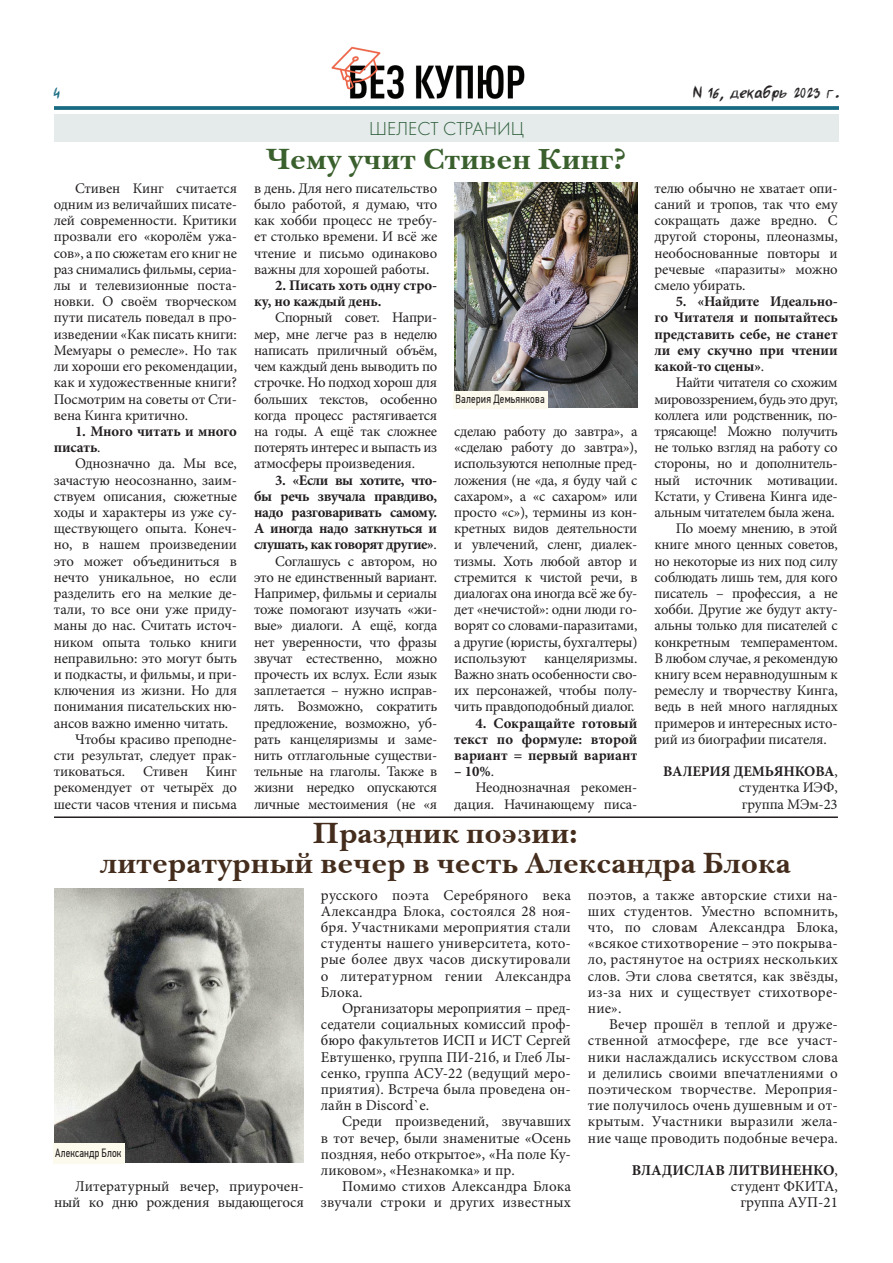
<style>
.page{position:relative;width:893px;height:1263px;background:#fff}
.page>*{position:absolute;margin:0;border:0;box-sizing:border-box;transform-origin:0 0}
.t1{font:700 30px/30px "New Baskerville CTT";color:#442d1d;text-align:center}
.t2{font:700 30px "New Baskerville CTT";color:#3a602d}
.t3{font:19.5px "Futura Light C";color:#2a5a36}
.t4{font:19.5px "beermoney";color:#186b82}
.t5{font:18px "beermoney";color:#231f20}
.t6{font:15px/16.2px "Minion Pro";letter-spacing:.005em;color:#231f20;text-align:justify}
.t7{font:14.7px/16.2px "Minion Pro";letter-spacing:-.015em;color:#231f20;text-align:justify}
.t8{font:700 14.7px/16.2px "Minion Pro";letter-spacing:-.005em;color:#231f20}
.t9{font:12px "PF Din Text Cond Pro";letter-spacing:.02em;color:#231f20;scale:.9 1}
.s1{font-weight:400}
.s2{font-weight:700}
</style>
<div class="page">
<img style="left:331px;top:46px;width:194px;height:53px">
<svg style="left:54px;top:106px;width:785px;height:4px"></svg>
<div style="left:54px;top:114px;width:785px;height:28px;background:#e4ebea"></div>
<img style="left:454px;top:182px;width:184px;height:226px">
<img style="left:54px;top:888px;width:250px;height:275px">
<hr style="left:54px;top:816px;width:784px;height:2px;background:#231f20">
<div style="left:53px;top:1143px;width:71px;height:21px;background:#fbfaed"></div>
<div style="left:453px;top:391px;width:95px;height:18px;background:#fbfaed"></div>
<h2 class="t4" style="left:53px;top:81px;width:8px">4</h2>
<p class="t5" style="left:693px;top:81px;width:149px">N 16, декабрь 2023 г.</p>
<h2 class="t3" style="left:369px;top:119px;width:156px">ШЕЛЕСТ СТРАНИЦ</h2>
<p class="t7" style="left:54px;top:180px;width:185px;text-indent:21px">Стивен Кинг считается одним из величайших писате&shy;лей современности. Критики прозвали его «королём ужа&shy;сов», а по сюжетам его книг не раз снимались фильмы, сериа&shy;лы и телевизионные поста&shy;новки. О своём творческом пути писатель поведал в про&shy;изведении «Как писать книги:<br>Мемуары о ремесле». Но так ли хороши его рекомендации, как и художественные книги?<br>Посмотрим на советы от Сти&shy;вена Кинга критично.</p>
<p class="t8" style="left:54px;top:423px;width:185px;text-indent:21px">1. Много читать и много писать<span class="s1">.</span></p>
<p class="t7" style="left:75px;top:456px;width:163px">Однозначно да. Мы все,</p>
<p class="t7" style="left:54px;top:472px;width:185px">зачастую неосознанно, заим-</p>
<p class="t7" style="left:54px;top:488px;width:185px">ствуем описания, сюжетные</p>
<p class="t7" style="left:54px;top:504px;width:185px">ходы и характеры из уже су-</p>
<p class="t7" style="left:54px;top:520px;width:185px">ществующего опыта. Конеч-</p>
<p class="t7" style="left:54px;top:537px;width:185px">но, в нашем произведении</p>
<p class="t7" style="left:54px;top:553px;width:185px">это может объединиться в</p>
<p class="t7" style="left:54px;top:569px;width:185px">нечто уникальное, но если</p>
<p class="t7" style="left:54px;top:585px;width:185px">разделить его на мелкие де-</p>
<p class="t7" style="left:54px;top:601px;width:185px">тали, то все они уже приду-</p>
<p class="t7" style="left:54px;top:618px;width:185px">маны до нас. Считать источ-</p>
<p class="t7" style="left:54px;top:634px;width:185px">ником опыта только книги</p>
<p class="t7" style="left:54px;top:650px;width:185px">неправильно: это могут быть</p>
<p class="t7" style="left:54px;top:666px;width:185px">и подкасты, и фильмы, и при-</p>
<p class="t7" style="left:54px;top:682px;width:185px">ключения из жизни. Но для</p>
<p class="t7" style="left:54px;top:699px;width:185px">понимания писательских ню-</p>
<p class="t7" style="left:54px;top:715px;width:176px">ансов важно именно читать.</p>
<p class="t7" style="left:75px;top:731px;width:163px">Чтобы красиво преподне-</p>
<p class="t7" style="left:54px;top:747px;width:185px">сти результат, следует прак-</p>
<p class="t7" style="left:54px;top:763px;width:185px">тиковаться. Стивен Кинг</p>
<p class="t7" style="left:54px;top:780px;width:185px">рекомендует от четырёх до</p>
<p class="t7" style="left:54px;top:796px;width:185px">шести часов чтения и письма</p>
<h1 class="t2" style="left:265px;top:142px;width:362px">Чему учит Стивен Кинг?</h1>
<p class="t7" style="left:254px;top:180px;width:185px">в день. Для него писательство было работой, я думаю, что как хобби процесс не требу&shy;ет столько времени. И всё же чтение и письмо одинаково важны для хорошей работы.</p>
<p class="t8" style="left:254px;top:277px;width:185px;text-indent:21px">2. Писать хоть одну стро&shy;ку, но каждый день.</p>
<p class="t7" style="left:254px;top:310px;width:185px;text-indent:21px">Спорный совет. Напри&shy;мер, мне легче раз в неделю написать приличный объём, чем каждый день выводить по строчке. Но подход хорош для больших текстов, особенно когда процесс растягивается на годы. А ещё так сложнее потерять интерес и выпасть из атмосферы произведения.</p>
<p class="t7" style="left:254px;top:472px;width:185px;text-align:right"><span class="s2">3. «Если вы хотите, что&shy;бы речь звучала правдиво, надо разговаривать самому.<br>А иногда надо заткнуться и слушать, как говорят другие»</span>.<br>Соглашусь с автором, но это не единственный вариант.<br>Например, фильмы и сериалы тоже помогают изучать «жи&shy;вые» диалоги. А ещё, когда нет уверенности, что фразы звучат естественно, можно прочесть их вслух. Если язык заплетается – нужно исправ&shy;лять. Возможно, сократить предложение, возможно, уб&shy;рать канцеляризмы и заме&shy;нить отглагольные существи&shy;тельные на глаголы. Также в жизни нередко опускаются личные местоимения (не «я</p>
<p class="t9" style="left:455px;top:391px;width:101px">Валерия Демьянкова</p>
<p class="t7" style="left:454px;top:423px;width:185px">сделаю работу до завтра», а «сделаю работу до завтра»), используются неполные пред&shy;ложения (не «да, я буду чай с сахаром», а «с сахаром» или просто «с»), термины из кон&shy;кретных видов деятельности и увлечений, сленг, диалек&shy;тизмы. Хоть любой автор и стремится к чистой речи, в диалогах она иногда всё же бу&shy;дет «нечистой»: одни люди го&shy;ворят со словами-паразитами, а другие (юристы, бухгалтеры) используют канцеляризмы.<br>Важно знать особенности сво&shy;их персонажей, чтобы полу&shy;чить правдоподобный диалог.</p>
<p class="t8" style="left:454px;top:714px;width:185px;text-align:justify;text-indent:21px">4. Сокращайте готовый текст по формуле: второй вариант = первый вариант</p>
<p class="t8" style="left:454px;top:763px;width:41px">– 10%<span class="s1">.</span></p>
<p class="t7" style="left:475px;top:780px;width:163px">Неоднозначная рекомен-</p>
<p class="t7" style="left:454px;top:796px;width:185px">дация. Начинающему писа-</p>
<p class="t7" style="left:654px;top:180px;width:185px">телю обычно не хватает опи&shy;саний и тропов, так что ему сокращать даже вредно. С другой стороны, плеоназмы, необоснованные повторы и речевые «паразиты» можно смело убирать.</p>
<p class="t8" style="left:654px;top:293px;width:185px;text-align:justify;text-indent:21px">5. «Найдите Идеально&shy;го Читателя и попытайтесь представить себе, не станет ли ему скучно при чтении какой-то сцены»<span class="s1">.</span></p>
<p class="t7" style="left:676px;top:375px;width:163px">Найти читателя со схожим</p>
<p class="t7" style="left:654px;top:391px;width:185px">мировоззрением, будь это друг,</p>
<p class="t7" style="left:654px;top:407px;width:185px">коллега или родственник, по-</p>
<p class="t7" style="left:654px;top:423px;width:185px">трясающе! Можно получить</p>
<p class="t7" style="left:654px;top:439px;width:185px">не только взгляд на работу со</p>
<p class="t7" style="left:654px;top:456px;width:185px">стороны, но и дополнитель-</p>
<p class="t7" style="left:654px;top:472px;width:185px">ный источник мотивации.</p>
<p class="t7" style="left:654px;top:488px;width:185px">Кстати, у Стивена Кинга иде-</p>
<p class="t7" style="left:654px;top:504px;width:182px">альным читателем была жена.</p>
<p class="t7" style="left:676px;top:520px;width:163px">По моему мнению, в этой</p>
<p class="t7" style="left:654px;top:537px;width:185px">книге много ценных советов,</p>
<p class="t7" style="left:654px;top:553px;width:185px">но некоторые из них под силу</p>
<p class="t7" style="left:654px;top:569px;width:185px">соблюдать лишь тем, для кого</p>
<p class="t7" style="left:654px;top:585px;width:185px">писатель – профессия, а не</p>
<p class="t7" style="left:654px;top:601px;width:185px">хобби. Другие же будут акту-</p>
<p class="t7" style="left:654px;top:618px;width:185px">альны только для писателей с</p>
<p class="t7" style="left:654px;top:634px;width:185px">конкретным темпераментом.</p>
<p class="t7" style="left:654px;top:650px;width:185px">В любом случае, я рекомендую</p>
<p class="t7" style="left:654px;top:666px;width:185px">книгу всем неравнодушным к</p>
<p class="t7" style="left:654px;top:682px;width:185px">ремеслу и творчеству Кинга,</p>
<p class="t7" style="left:654px;top:699px;width:185px">ведь в ней много наглядных</p>
<p class="t7" style="left:654px;top:715px;width:185px">примеров и интересных исто-</p>
<p class="t7" style="left:654px;top:731px;width:174px">рий из биографии писателя.</p>
<p class="t7" style="left:739px;top:763px;width:101px;text-indent:-75px"><span class="s2">ВАЛЕРИЯ ДЕМЬЯНКОВА</span>, студентка ИЭФ, группа МЭм-23</p>
<h1 class="t1" style="left:100px;top:819px;width:692px">Праздник поэзии:<br>литературный вечер в честь Александра Блока</h1>
<p class="t9" style="left:55px;top:1145px;width:75px">Александр Блок</p>
<p class="t6" style="left:54px;top:1178px;width:251px;text-align:right">Литературный вечер, приурочен&shy;ный ко дню рождения выдающегося</p>
<p class="t6" style="left:321px;top:887px;width:251px">русского поэта Серебряного века Александра Блока, состоялся 28 ноя&shy;бря. Участниками мероприятия стали студенты нашего университета, кото&shy;рые более двух часов дискутировали о литературном гении Александра Блока.</p>
<p class="t6" style="left:321px;top:1000px;width:251px;text-indent:21px">Организаторы мероприятия – пред&shy;седатели социальных комиссий проф&shy;бюро факультетов ИСП и ИСТ Сергей Евтушенко, группа ПИ-21б, и Глеб Лы&shy;сенко, группа АСУ-22 (ведущий меро&shy;приятия). Встреча была проведена он&shy;лайн в Discord`е.</p>
<p class="t6" style="left:321px;top:1113px;width:251px;text-indent:21px">Среди произведений, звучавших в тот вечер, были знаменитые «Осень поздняя, небо открытое», «На поле Ку&shy;ликовом», «Незнакомка» и пр.</p>
<p class="t6" style="left:321px;top:1178px;width:251px;text-align:right">Помимо стихов Александра Блока звучали строки и других известных</p>
<p class="t6" style="left:588px;top:887px;width:251px">поэтов, а также авторские стихи на&shy;ших студентов. Уместно вспомнить, что, по словам Александра Блока, «всякое стихотворение – это покрыва&shy;ло, растянутое на остриях нескольких слов. Эти слова светятся, как звёзды, из-за них и существует стихотворе&shy;ние».</p>
<p class="t6" style="left:588px;top:1016px;width:251px;text-indent:21px">Вечер прошёл в теплой и друже&shy;ственной атмосфере, где все участ&shy;ники наслаждались искусством слова и делились своими впечатлениями о поэтическом творчестве. Мероприя&shy;тие получилось очень душевным и от&shy;крытым. Участники выразили жела&shy;ние чаще проводить подобные вечера.</p>
<p class="t6" style="left:632px;top:1162px;width:208px;text-align:right"><span class="s2">ВЛАДИСЛАВ ЛИТВИНЕНКО</span>, студент ФКИТА,<br>группа АУП-21</p>
</div>
